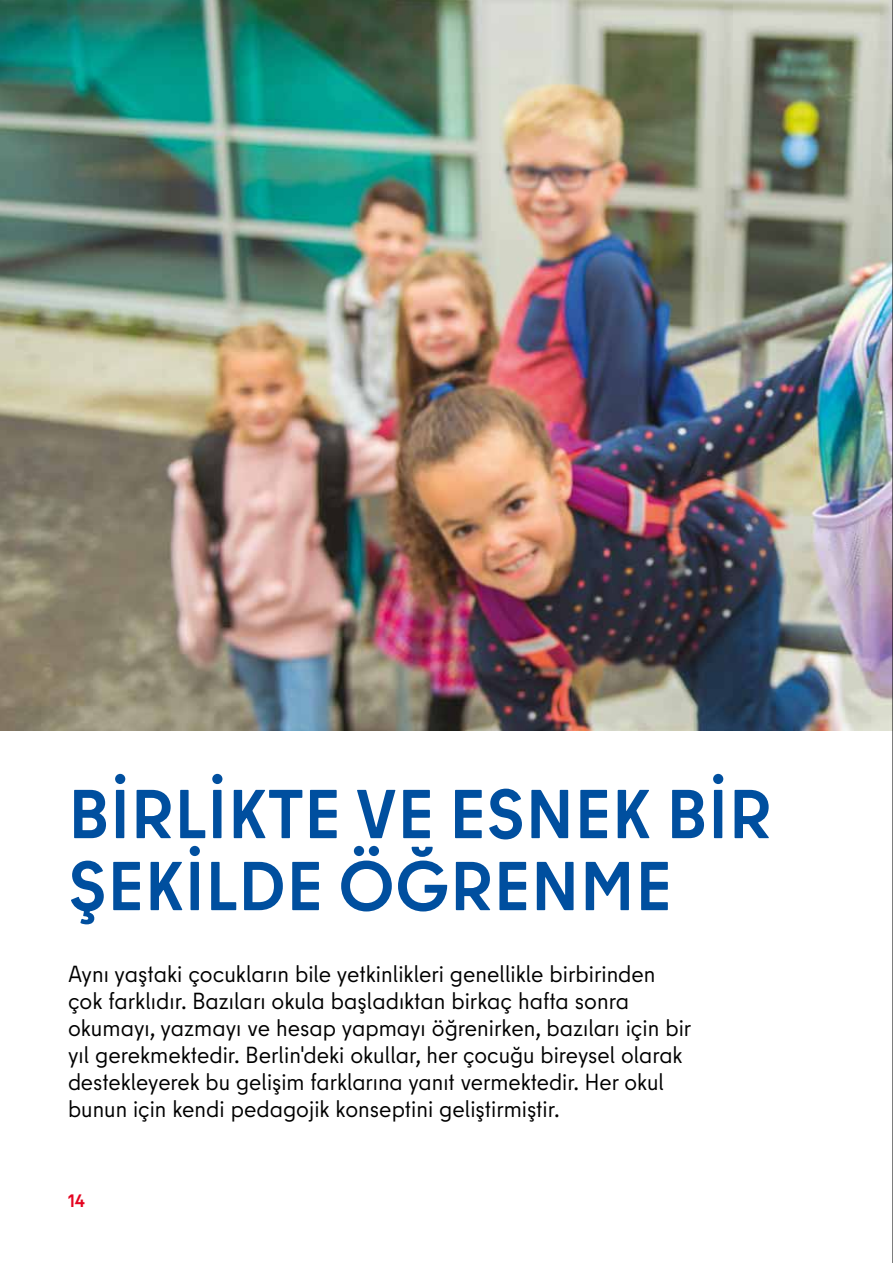
<style>
.page{position:relative;width:893px;height:1263px;background:#fff}
.page>*{position:absolute;margin:0;border:0;box-sizing:border-box;transform-origin:0 0}
.t1{font:700 69px/72px "Berlin Type";letter-spacing:.01em;color:#004f9f}
.Intro_15_5_pt{font:23.25px/27px "Berlin Type";color:#000}
.t2{font:700 18px "Berlin Type";color:#e40521}
</style>
<div class="page">
<img style="left:0;top:0;width:892px;height:730px">
<hr style="left:892px;top:0;width:1px;height:1263px;background:#000">
<h2 class="t1" style="left:68px;top:778px;width:705px">BİRLİKTE VE ESNEK BİR<br>ŞEKİLDE ÖĞRENME</h2>
<p class="Intro_15_5_pt" style="left:68px;top:961px;width:625px">Aynı yaştaki çocukların bile yetkinlikleri genellikle birbirinden çok farklıdır. Bazıları okula başladıktan birkaç hafta sonra okumayı, yazmayı ve hesap yapmayı öğrenirken, bazıları için bir yıl gerekmektedir. Berlin'deki okullar, her çocuğu bireysel olarak destekleyerek bu gelişim farklarına yanıt vermektedir. Her okul bunun için kendi pedagojik konseptini geliştirmiştir.</p>
<p class="t2" style="left:68px;top:1189px;width:19px">14</p>
</div>
